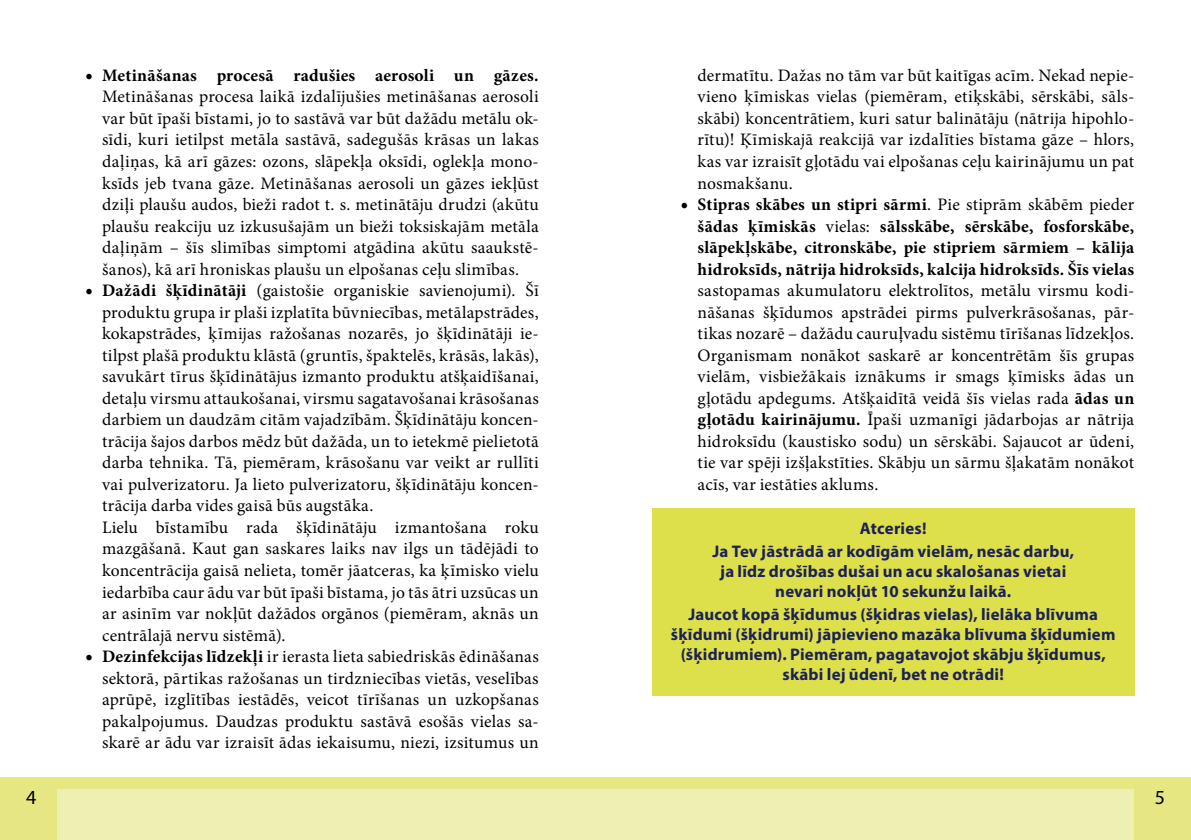
<style>
.page{position:relative;width:1191px;height:840px;background:#fff}
.page>*{position:absolute;margin:0;border:0;box-sizing:border-box;transform-origin:0 0}
.t1{font:20px "Myriad Pro";color:#000}
.t2{font:17.6px/21.6px "Minion Pro";letter-spacing:.015em;color:#000;text-align:justify}
.t3{font:700 17.6px/21.6px "Minion Pro";letter-spacing:.01em;color:#000;text-align:justify}
.t4{font:700 16.8px/20px "Myriad Pro";letter-spacing:.01em;color:#1c2157;text-align:center}
.s1{font-weight:700;font-size:20px}
.s2{font-weight:700}
.s3{font-size:20px}
.s4{font-weight:400}
</style>
<div class="page">
<div style="left:0;top:777px;width:595px;height:62px;background:#e6e783"></div>
<div style="left:57px;top:788px;width:538px;height:51px;background:#eeefb2"></div>
<div style="left:595px;top:777px;width:596px;height:62px;background:#e6e783"></div>
<div style="left:595px;top:788px;width:539px;height:51px;background:#eeefb2"></div>
<div style="left:652px;top:508px;width:482px;height:41px;background:#dddf4b"></div>
<div style="left:652px;top:531px;width:482px;height:81px;background:#dddf4b"></div>
<div style="left:652px;top:594px;width:482px;height:101px;background:#dddf4b"></div>
<p class="t2" style="left:102px;top:64px;width:438px;text-indent:-17px"><span class="s1">•</span> <span class="s2">Metināšanas procesā radušies aerosoli un gāzes.<br></span>Metināšanas procesa laikā izdalījušies metināšanas aerosoli var būt īpaši bīstami, jo to sastāvā var būt dažādu metālu ok&shy;sīdi, kuri ietilpst metāla sastāvā, sadegušās krāsas un lakas daļiņas, kā arī gāzes: ozons, slāpekļa oksīdi, oglekļa mono&shy;ksīds jeb tvana gāze. Metināšanas aerosoli un gāzes iekļūst dziļi plaušu audos, bieži radot t. s. metinātāju drudzi (akūtu plaušu reakciju uz izkusušajām un bieži toksiskajām metāla daļiņām – šīs slimības simptomi atgādina akūtu saaukstē&shy;šanos), kā arī hroniskas plaušu un elpošanas ceļu slimības.</p>
<p class="t2" style="left:102px;top:279px;width:438px;text-align:left;text-indent:-17px"><span class="s1">•</span> <span class="s2">Dažādi šķīdinātāji</span> (gaistošie organiskie savienojumi). Šī produktu grupa ir plaši izplatīta būvniecības, metālapstrādes, kokapstrādes, ķīmijas ražošanas nozarēs, jo šķīdinātāji ie&shy;tilpst plašā produktu klāstā (gruntīs, špaktelēs, krāsās, lakās), savukārt tīrus šķīdinātājus izmanto produktu atšķaidīšanai, detaļu virsmu attaukošanai, virsmu sagatavošanai krāsošanas darbiem un daudzām citām vajadzībām. Šķīdinātāju koncen&shy;trācija šajos darbos mēdz būt dažāda, un to ietekmē pielietotā darba tehnika. Tā, piemēram, krāsošanu var veikt ar rullīti vai pulverizatoru. Ja lieto pulverizatoru, šķīdinātāju koncen&shy;trācija darba vides gaisā būs augstāka.<br>Lielu bīstamību rada šķīdinātāju izmantošana roku mazgāšanā. Kaut gan saskares laiks nav ilgs un tādējādi to koncentrācija gaisā nelieta, tomēr jāatceras, ka ķīmisko vielu iedarbība caur ādu var būt īpaši bīstama, jo tās ātri uzsūcas un ar asinīm var nokļūt dažādos orgānos (piemēram, aknās un centrālajā nervu sistēmā).</p>
<p class="t2" style="left:102px;top:645px;width:438px;text-indent:-17px"><span class="s1">•</span> <span class="s2">Dezinfekcijas līdzekļi</span> ir ierasta lieta sabiedriskās ēdināšanas sektorā, pārtikas ražošanas un tirdzniecības vietās, veselības aprūpē, izglītības iestādēs, veicot tīrīšanas un uzkopšanas pakalpojumus. Daudzas produktu sastāvā esošās vielas sa&shy;skarē ar ādu var izraisīt ādas iekaisumu, niezi, izsitumus un</p>
<p class="t2" style="left:697px;top:64px;width:438px">dermatītu. Dažas no tām var būt kaitīgas acīm. Nekad nepie&shy;vieno ķīmiskas vielas (piemēram, etiķskābi, sērskābi, sāls&shy;skābi) koncentrātiem, kuri satur balinātāju (nātrija hipohlo&shy;rītu)! Ķīmiskajā reakcijā var izdalīties bīstama gāze – hlors, kas var izraisīt gļotādu vai elpošanas ceļu kairinājumu un pat nosmakšanu.</p>
<p class="t3" style="left:697px;top:193px;width:438px;text-indent:-17px"><span class="s3">•</span> Stipras skābes un stipri sārmi<span class="s4">. Pie stiprām skābēm pieder </span>šādas ķīmiskās <span class="s4">vielas:</span> sālsskābe, sērskābe, fosforskābe, slāpekļskābe, citronskābe, pie stipriem sārmiem – kālija hidroksīds, nātrija hidroksīds, kalcija hidroksīds. Šīs vielas</p>
<p class="t2" style="left:697px;top:279px;width:438px">sastopamas akumulatoru elektrolītos, metālu virsmu kodi&shy;nāšanas šķīdumos apstrādei pirms pulverkrāsošanas, pār&shy;tikas nozarē – dažādu cauruļvadu sistēmu tīrīšanas līdzekļos.<br>Organismam nonākot saskarē ar koncentrētām šīs grupas vielām, visbiežākais iznākums ir smags ķīmisks ādas un gļotādu apdegums. Atšķaidītā veidā šīs vielas rada <span class="s2">ādas un gļotādu kairinājumu.</span> Īpaši uzmanīgi jādarbojas ar nātrija hidroksīdu (kaustisko sodu) un sērskābi. Sajaucot ar ūdeni, tie var spēji izšļakstīties. Skābju un sārmu šļakatām nonākot acīs, var iestāties aklums.</p>
<p class="t4" style="left:712px;top:516px;width:363px;line-height:22.8px">Atceries!<br>Ja Tev jāstrādā ar kodīgām vielām, nesāc darbu,</p>
<p class="t4" style="left:720px;top:560px;width:347px">ja līdz drošības dušai un acu skalošanas vietai nevari nokļūt 10 sekunžu laikā.</p>
<p class="t4" style="left:671px;top:603px;width:446px">Jaucot kopā šķīdumus (šķidras vielas), lielāka blīvuma šķīdumi (šķidrumi) jāpievieno mazāka blīvuma šķīdumiem (šķidrumiem). Piemēram, pagatavojot skābju šķīdumus, skābi lej ūdenī, bet ne otrādi!</p>
<p class="t1" style="left:26px;top:784px;width:12px">4</p>
<p class="t1" style="left:1154px;top:784px;width:12px">5</p>
</div>
